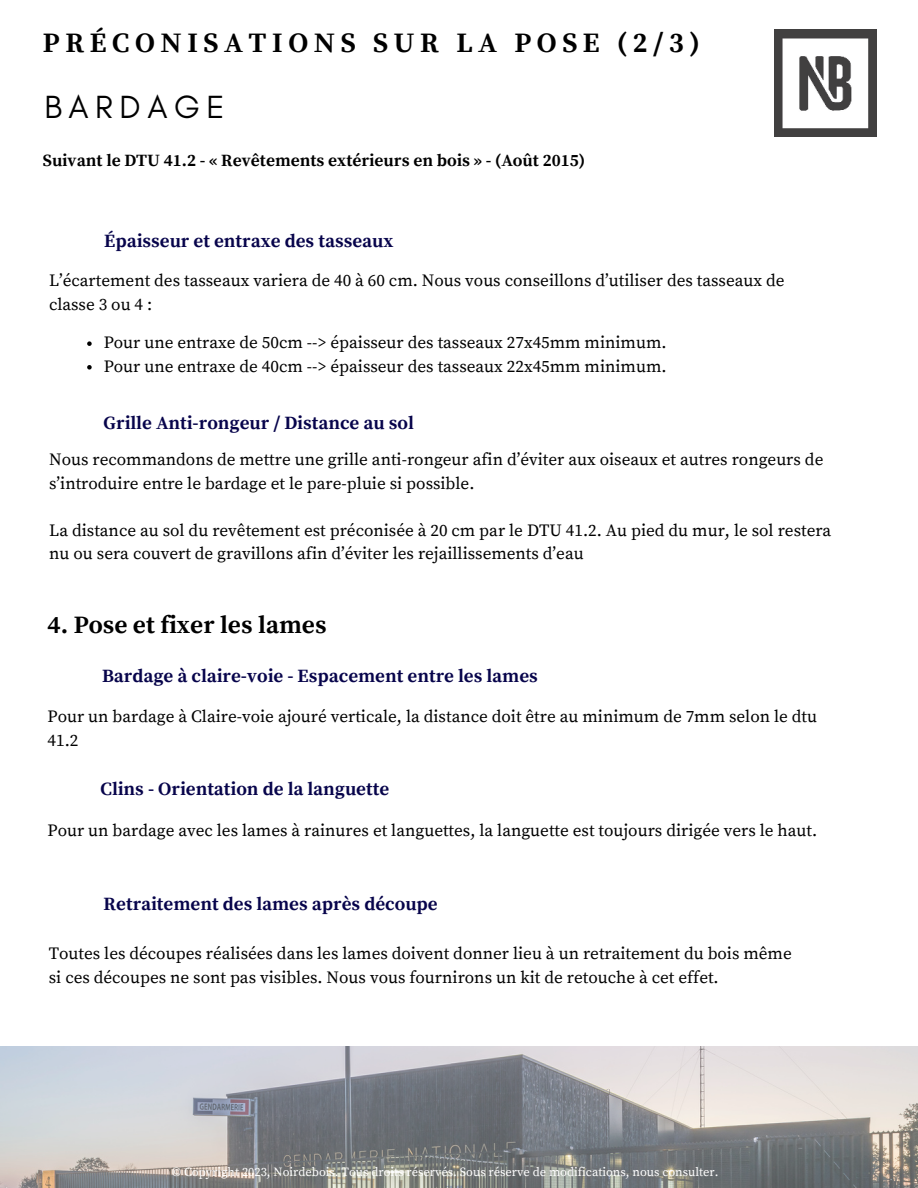
<style>
.page{position:relative;width:918px;height:1188px;background:#fff}
.page>*{position:absolute;margin:0;border:0;box-sizing:border-box;transform-origin:0 0}
.t1{font:32.7px "Glacial Indifference";letter-spacing:.2em;color:#000}
.t2{font:700 28.05px "Source Serif Pro";letter-spacing:.2em;color:#000}
.t3{font:700 24.9px "Source Serif Pro";color:#000}
.t4{font:700 18.6px "Source Serif Pro";color:#07044b}
.t5{font:17.1px/23.7px "Source Serif Pro";color:#000}
.t6{font:700 17.1px "Source Serif Pro";color:#000}
.t7{font:12.45px "Source Serif Pro";color:#fff}
</style>
<div class="page">
<img style="left:774px;top:29px;width:102px;height:107px">
<img style="left:1px;top:1046px;width:917px;height:142px">
<svg style="left:87px;top:341px;width:5px;height:5px"></svg>
<svg style="left:87px;top:365px;width:5px;height:5px"></svg>
<h2 class="t2" style="left:43px;top:27px;width:658px">PRÉCONISATIONS SUR LA POSE (2/3)</h2>
<h1 class="t1" style="left:44px;top:89px;width:182px">BARDAGE</h1>
<p class="t6" style="left:43px;top:151px;width:544px">Suivant le DTU 41.2 - « Revêtements extérieurs en bois » - (Août 2015)</p>
<p class="t4" style="left:104px;top:230px;width:291px">Épaisseur et entraxe des tasseaux</p>
<p class="t5" style="left:49px;top:270px;width:737px">L’écartement des tasseaux variera de 40 à 60 cm. Nous vous conseillons d’utiliser des tasseaux de classe 3 ou 4 :</p>
<p class="t5" style="left:104px;top:331px;width:564px">Pour une entraxe de 50cm --&gt; épaisseur des tasseaux 27x45mm minimum.<br>Pour une entraxe de 40cm --&gt; épaisseur des tasseaux 22x45mm minimum.</p>
<p class="t4" style="left:104px;top:412px;width:312px">Grille Anti-rongeur / Distance au sol</p>
<p class="t5" style="left:49px;top:448px;width:776px">Nous recommandons de mettre une grille anti-rongeur afin d’éviter aux oiseaux et autres rongeurs de s’introduire entre le bardage et le pare-pluie si possible.</p>
<p class="t5" style="left:49px;top:519px;width:784px">La distance au sol du revêtement est préconisée à 20 cm par le DTU 41.2. Au pied du mur, le sol restera nu ou sera couvert de gravillons afin d’éviter les rejaillissements d’eau</p>
<h3 class="t3" style="left:48px;top:610px;width:280px">4. Pose et fixer les lames</h3>
<p class="t4" style="left:102px;top:665px;width:437px">Bardage à claire-voie - Espacement entre les lames</p>
<p class="t5" style="left:48px;top:705px;width:771px">Pour un bardage à Claire-voie ajouré verticale, la distance doit être au minimum de 7mm selon le dtu<br>41.2</p>
<p class="t4" style="left:100px;top:778px;width:290px">Clins - Orientation de la languette</p>
<p class="t5" style="left:48px;top:819px;width:771px">Pour un bardage avec les lames à rainures et languettes, la languette est toujours dirigée vers le haut.</p>
<p class="t4" style="left:104px;top:893px;width:336px">Retraitement des lames après découpe</p>
<p class="t5" style="left:49px;top:942px;width:744px">Toutes les découpes réalisées dans les lames doivent donner lieu à un retraitement du bois même si ces découpes ne sont pas visibles. Nous vous fournirons un kit de retouche à cet effet.</p>
<p class="t7" style="left:172px;top:1164px;width:548px">© Copyright 2023, Noirdebois. Tous droits réservés. Sous réserve de modifications, nous consulter.</p>
</div>
